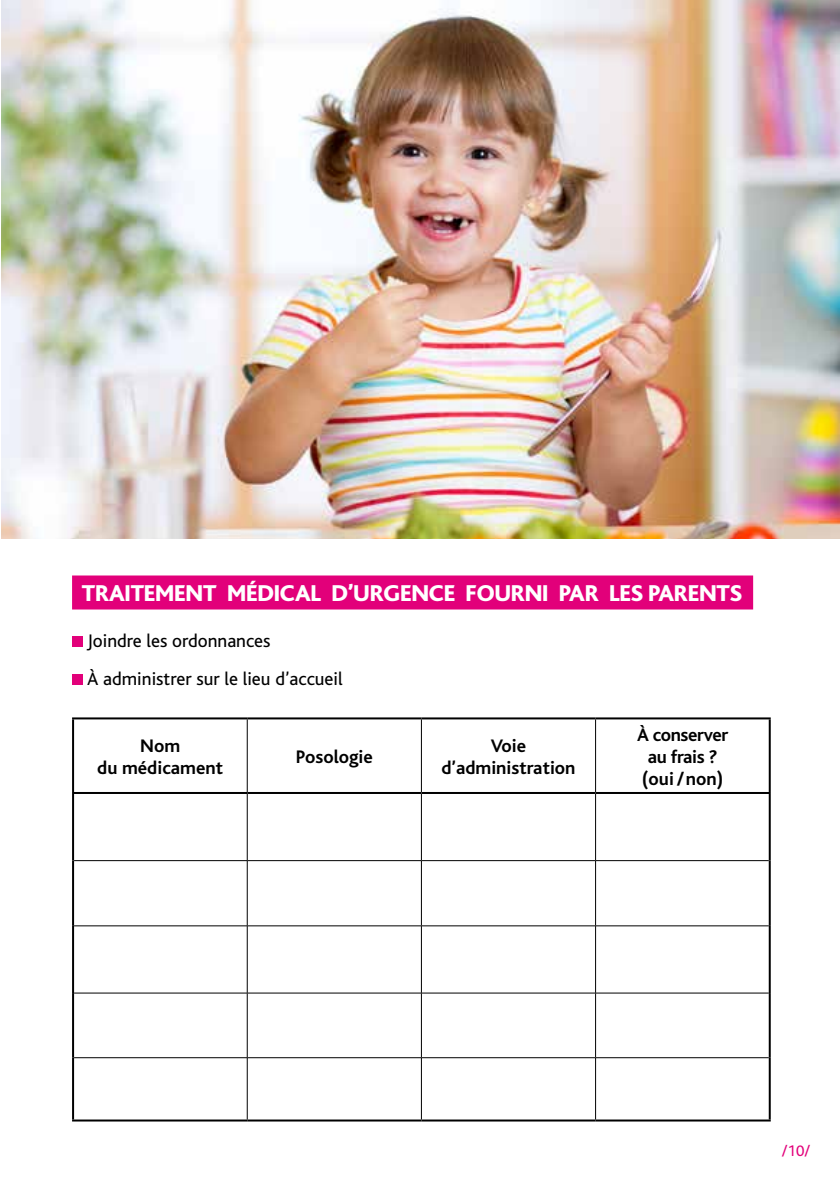
<style>
.page{position:relative;width:840px;height:1191px;background:#fff}
.page>*{position:absolute;margin:0;border:0;box-sizing:border-box;transform-origin:0 0}
.t1{font:800 24px "Bliss";letter-spacing:-.01em;color:#fff}
.t2{font:19px/38px "Bliss";color:#000}
.t3{font:700 19px/22px "Bliss";color:#000;text-align:center}
.t4{font:700 19px/22px "Bliss";letter-spacing:-.02em;color:#000;text-align:center}
.t5{font:16px "Bliss";color:#e2007a}
</style>
<div class="page">
<div style="left:72px;top:575px;width:680px;height:34px;background:#e2007a"></div>
<div style="left:72px;top:636px;width:10px;height:10px;background:#e2007a"></div>
<div style="left:72px;top:674px;width:10px;height:10px;background:#e2007a"></div>
<hr style="left:72px;top:719px;width:2px;height:73px;background:#000">
<hr style="left:768px;top:719px;width:2px;height:73px;background:#000">
<hr style="left:72px;top:794px;width:2px;height:66px;background:#000">
<hr style="left:768px;top:794px;width:2px;height:66px;background:#000">
<hr style="left:72px;top:860px;width:2px;height:66px;background:#000">
<hr style="left:768px;top:860px;width:2px;height:66px;background:#000">
<hr style="left:72px;top:926px;width:2px;height:67px;background:#000">
<hr style="left:768px;top:926px;width:2px;height:67px;background:#000">
<hr style="left:72px;top:993px;width:2px;height:64px;background:#000">
<hr style="left:768px;top:993px;width:2px;height:64px;background:#000">
<hr style="left:72px;top:1057px;width:2px;height:62px;background:#000">
<hr style="left:768px;top:1057px;width:2px;height:62px;background:#000">
<hr style="left:72px;top:1119px;width:175px;height:2px;background:#000">
<hr style="left:247px;top:1119px;width:174px;height:2px;background:#000">
<hr style="left:421px;top:1119px;width:174px;height:2px;background:#000">
<hr style="left:595px;top:1119px;width:175px;height:2px;background:#000">
<hr style="left:247px;top:719px;width:1px;height:73px;background:#000">
<hr style="left:421px;top:719px;width:1px;height:73px;background:#000">
<hr style="left:595px;top:719px;width:1px;height:73px;background:#000">
<hr style="left:247px;top:794px;width:1px;height:66px;background:#000">
<hr style="left:421px;top:794px;width:1px;height:66px;background:#000">
<hr style="left:595px;top:794px;width:1px;height:66px;background:#000">
<hr style="left:74px;top:860px;width:173px;height:1px;background:#000">
<hr style="left:247px;top:860px;width:174px;height:1px;background:#000">
<hr style="left:247px;top:861px;width:1px;height:64px;background:#000">
<hr style="left:421px;top:860px;width:174px;height:1px;background:#000">
<hr style="left:421px;top:861px;width:1px;height:64px;background:#000">
<hr style="left:595px;top:860px;width:173px;height:1px;background:#000">
<hr style="left:595px;top:861px;width:1px;height:64px;background:#000">
<hr style="left:74px;top:925px;width:173px;height:1px;background:#000">
<hr style="left:247px;top:925px;width:174px;height:1px;background:#000">
<hr style="left:247px;top:926px;width:1px;height:66px;background:#000">
<hr style="left:421px;top:925px;width:174px;height:1px;background:#000">
<hr style="left:421px;top:926px;width:1px;height:66px;background:#000">
<hr style="left:595px;top:925px;width:173px;height:1px;background:#000">
<hr style="left:595px;top:926px;width:1px;height:66px;background:#000">
<hr style="left:74px;top:992px;width:173px;height:1px;background:#000">
<hr style="left:247px;top:992px;width:174px;height:1px;background:#000">
<hr style="left:247px;top:993px;width:1px;height:64px;background:#000">
<hr style="left:421px;top:992px;width:174px;height:1px;background:#000">
<hr style="left:421px;top:993px;width:1px;height:64px;background:#000">
<hr style="left:595px;top:992px;width:173px;height:1px;background:#000">
<hr style="left:595px;top:993px;width:1px;height:64px;background:#000">
<hr style="left:74px;top:1057px;width:173px;height:1px;background:#000">
<hr style="left:247px;top:1057px;width:174px;height:1px;background:#000">
<hr style="left:247px;top:1058px;width:1px;height:61px;background:#000">
<hr style="left:421px;top:1057px;width:174px;height:1px;background:#000">
<hr style="left:421px;top:1058px;width:1px;height:61px;background:#000">
<hr style="left:595px;top:1057px;width:173px;height:1px;background:#000">
<hr style="left:595px;top:1058px;width:1px;height:61px;background:#000">
<hr style="left:72px;top:717px;width:175px;height:2px;background:#000">
<hr style="left:247px;top:717px;width:174px;height:2px;background:#000">
<hr style="left:421px;top:717px;width:174px;height:2px;background:#000">
<hr style="left:595px;top:717px;width:175px;height:2px;background:#000">
<hr style="left:72px;top:792px;width:175px;height:2px;background:#000">
<hr style="left:247px;top:792px;width:174px;height:2px;background:#000">
<hr style="left:421px;top:792px;width:174px;height:2px;background:#000">
<hr style="left:595px;top:792px;width:175px;height:2px;background:#000">
<img style="left:1px;top:0;width:838px;height:539px">
<p class="t1" style="left:82px;top:580px;width:661px">TRAITEMENT MÉDICAL D’URGENCE FOURNI PAR LES PARENTS</p>
<p class="t2" style="left:87px;top:621px;width:257px">Joindre les ordonnances<br>À administrer sur le lieu d’accueil</p>
<p class="t3" style="left:97px;top:735px;width:127px">Nom<br>du médicament</p>
<p class="t3" style="left:296px;top:746px;width:78px">Posologie</p>
<p class="t3" style="left:441px;top:735px;width:135px">Voie d’administration</p>
<p class="t4" style="left:636px;top:724px;width:93px">À conserver au frais ? (oui / non)</p>
<p class="t5" style="left:781px;top:1142px;width:30px">/10/</p>
</div>
